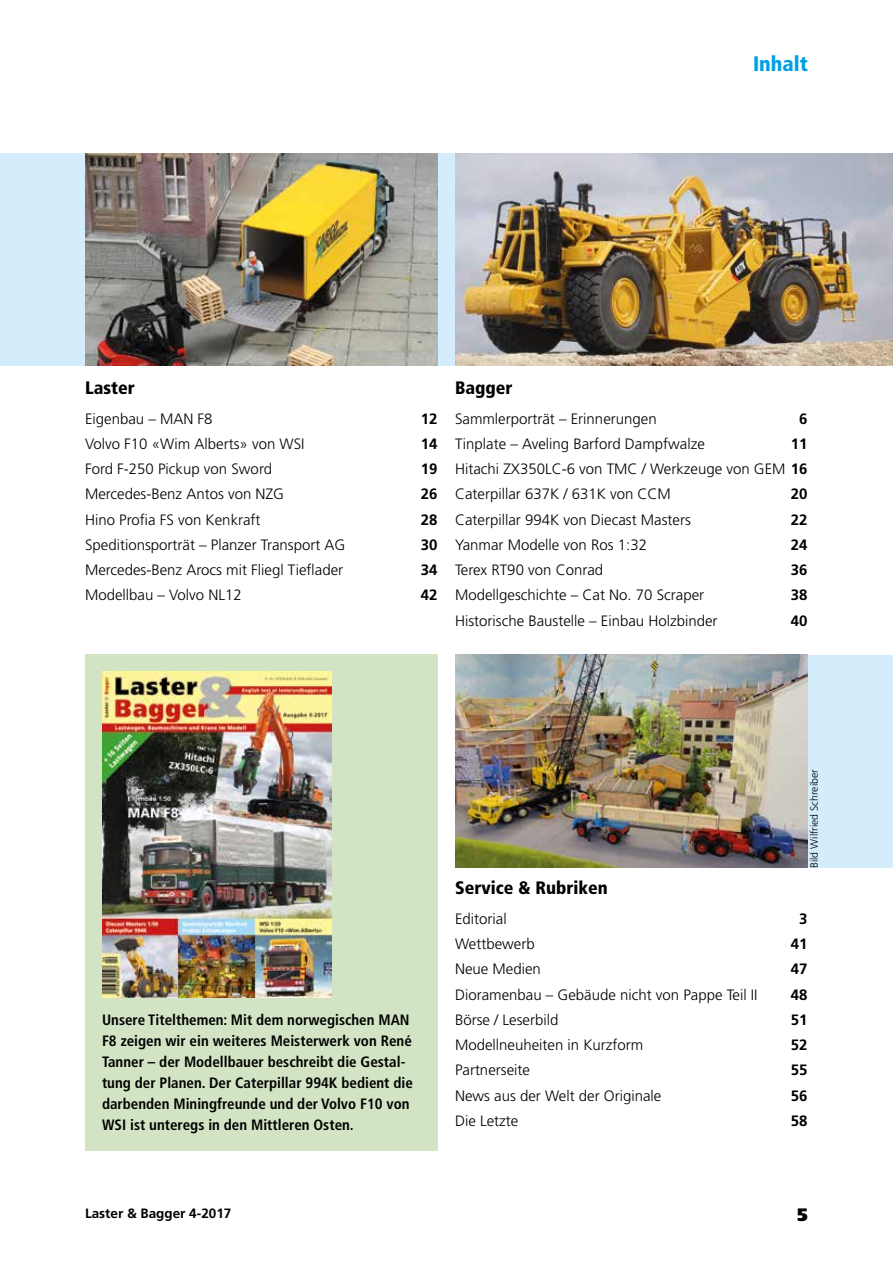
<style>
.page{position:relative;width:893px;height:1263px;background:#fff}
.page>*{position:absolute;margin:0;border:0;box-sizing:border-box;transform-origin:0 0}
.t1{font:900 condensed 21px "Frutiger";color:#009fe3}
.t2{font:900 condensed 18px "Frutiger";color:#000}
.t3{font:900 18px "Frutiger";color:#000}
.t4{font:300 15px/25.2px "Frutiger";color:#000;text-align:justify}
.t5{font:700 condensed 15px/21px "Frutiger";color:#000}
.t6{font:700 15px "Frutiger";color:#000}
.t7{font:700 13.5px "Frutiger";color:#000}
.t8{font:300 10.5px "Frutiger";color:#000}
.s1{font-weight:700}
</style>
<div class="page">
<div style="left:85px;top:655px;width:353px;height:496px;background:#d2e4c4"></div>
<div style="left:455px;top:655px;width:438px;height:212px;background:#d4edfc"></div>
<div style="left:0;top:153px;width:893px;height:213px;background:#d4edfc"></div>
<img style="left:455px;top:655px;width:353px;height:212px">
<img style="left:102px;top:672px;width:230px;height:325px">
<img style="left:455px;top:153px;width:438px;height:213px">
<img style="left:85px;top:153px;width:353px;height:213px">
<h1 class="t1" style="left:753px;top:51px;width:56px">Inhalt</h1>
<p class="t2" style="left:85px;top:377px;width:51px">Laster</p>
<p class="t4" style="left:85px;top:406px;width:129px">Eigenbau – MAN F8</p>
<p class="t6" style="left:421px;top:410px;width:18px">12</p>
<p class="t4" style="left:85px;top:431px;width:221px">Volvo F10 «Wim Alberts» von WSI</p>
<p class="t6" style="left:421px;top:435px;width:18px">14</p>
<p class="t4" style="left:85px;top:456px;width:189px">Ford F-250 Pickup von Sword</p>
<p class="t6" style="left:421px;top:460px;width:18px">19</p>
<p class="t4" style="left:85px;top:481px;width:200px">Mercedes-Benz Antos von NZG</p>
<p class="t6" style="left:421px;top:485px;width:18px">26</p>
<p class="t4" style="left:85px;top:507px;width:177px">Hino Profia FS von Kenkraft</p>
<p class="t6" style="left:421px;top:511px;width:18px">28</p>
<p class="t4" style="left:85px;top:532px;width:262px">Speditionsporträt – Planzer Transport AG</p>
<p class="t6" style="left:421px;top:536px;width:18px">30</p>
<p class="t4" style="left:85px;top:557px;width:260px">Mercedes-Benz Arocs mit Fliegl Tieflader</p>
<p class="t6" style="left:421px;top:561px;width:18px">34</p>
<p class="t4" style="left:85px;top:582px;width:158px">Modellbau – Volvo NL12</p>
<p class="t6" style="left:421px;top:586px;width:18px">42</p>
<p class="t2" style="left:455px;top:377px;width:59px">Bagger</p>
<p class="t4" style="left:455px;top:406px;width:203px">Sammlerporträt – Erinnerungen</p>
<p class="t6" style="left:799px;top:410px;width:10px">6</p>
<p class="t4" style="left:455px;top:431px;width:251px">Tinplate – Aveling Barford Dampfwalze</p>
<p class="t4" style="left:455px;top:431px;width:354px;text-indent:336px"><span class="s1">11<br></span>Hitachi ZX350LC-6 von TMC / Werkzeuge von GEM <span class="s1">16<br></span>Caterpillar 637K / 631K von CCM</p>
<p class="t6" style="left:791px;top:485px;width:18px">20</p>
<p class="t4" style="left:455px;top:507px;width:237px">Caterpillar 994K von Diecast Masters</p>
<p class="t6" style="left:791px;top:511px;width:18px">22</p>
<p class="t4" style="left:455px;top:532px;width:194px">Yanmar Modelle von Ros 1:32</p>
<p class="t6" style="left:791px;top:536px;width:18px">24</p>
<p class="t4" style="left:455px;top:557px;width:150px">Terex RT90 von Conrad</p>
<p class="t6" style="left:791px;top:561px;width:18px">36</p>
<p class="t4" style="left:455px;top:582px;width:251px">Modellgeschichte – Cat No. 70 Scraper</p>
<p class="t6" style="left:791px;top:586px;width:18px">38</p>
<p class="t4" style="left:455px;top:608px;width:264px">Historische Baustelle – Einbau Holzbinder</p>
<p class="t6" style="left:791px;top:612px;width:18px">40</p>
<p class="t5" style="left:102px;top:1009px;width:312px">Unsere Titelthemen: Mit dem norwegischen MAN F8 zeigen wir ein weiteres Meisterwerk von René Tanner – der Modellbauer beschreibt die Gestal&shy;tung der Planen. Der Caterpillar 994K bedient die darbenden Miningfreunde und der Volvo F10 von WSI ist unteregs in den Mittleren Osten.</p>
<p class="t8" style="left:808px;top:868px;width:100px;rotate:-90deg">Bild Wilfried Schreiber</p>
<p class="t2" style="left:455px;top:877px;width:154px">Service &amp; Rubriken</p>
<p class="t4" style="left:455px;top:906px;width:53px">Editorial</p>
<p class="t6" style="left:799px;top:910px;width:10px">3</p>
<p class="t4" style="left:455px;top:931px;width:81px">Wettbewerb</p>
<p class="t6" style="left:791px;top:935px;width:18px">41</p>
<p class="t4" style="left:455px;top:957px;width:87px">Neue Medien</p>
<p class="t6" style="left:791px;top:960px;width:18px">47</p>
<p class="t4" style="left:455px;top:982px;width:304px">Dioramenbau – Gebäude nicht von Pappe Teil II</p>
<p class="t6" style="left:791px;top:986px;width:18px">48</p>
<p class="t4" style="left:455px;top:1007px;width:105px">Börse / Leserbild</p>
<p class="t6" style="left:791px;top:1011px;width:18px">51</p>
<p class="t4" style="left:455px;top:1032px;width:190px">Modellneuheiten in Kurzform</p>
<p class="t6" style="left:791px;top:1036px;width:18px">52</p>
<p class="t4" style="left:455px;top:1058px;width:76px">Partnerseite</p>
<p class="t6" style="left:791px;top:1061px;width:18px">55</p>
<p class="t4" style="left:455px;top:1083px;width:208px">News aus der Welt der Originale</p>
<p class="t6" style="left:791px;top:1087px;width:18px">56</p>
<p class="t4" style="left:455px;top:1108px;width:65px">Die Letzte</p>
<p class="t6" style="left:791px;top:1112px;width:18px">58</p>
<p class="t7" style="left:85px;top:1205px;width:148px">Laster &amp; Bagger 4-2017</p>
<p class="t3" style="left:797px;top:1204px;width:12px">5</p>
</div>
